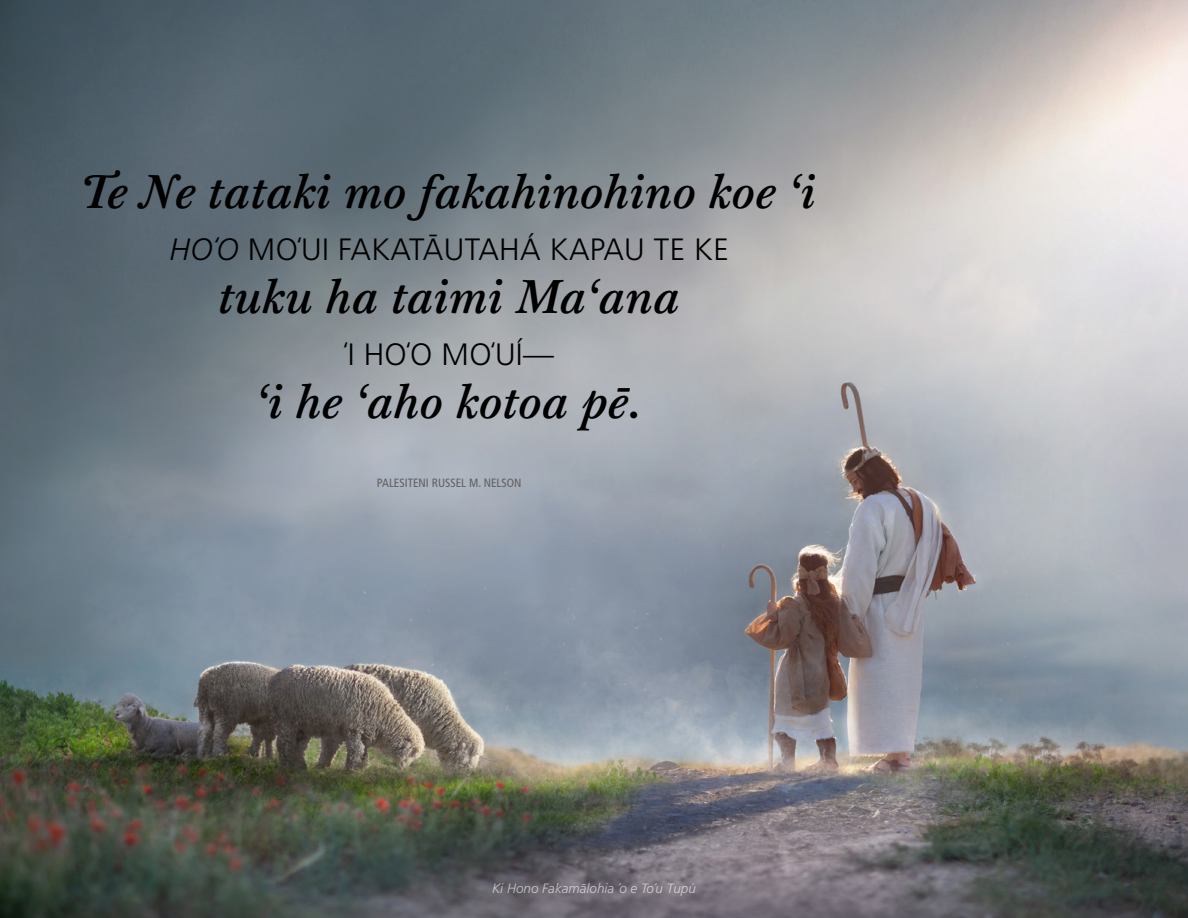
<style>
.page{position:relative;width:1188px;height:918px;background:#fff}
.page>*{position:absolute;margin:0;border:0;box-sizing:border-box;transform-origin:0 0}
.artcl24_p1_figure_im{font:italic 500 46.5px "Mc Kaylds Lat";letter-spacing:.01em;color:#000}
.artcl24_p1_figure_im-2{font:300 30.9px "Frutigerlds Lat";letter-spacing:.01em;color:#000}
.t1{font:italic 300 13.5px "Frutigerlds Lat";color:#fff}
.artcl24_p1_figure_im-3{font:condensed 12px "Frutigerlds Lat";color:#5f6060}
.s1{font-style:italic}
</style>
<div class="page">
<img style="left:0;top:0;width:1188px;height:918px">
<p class="artcl24_p1_figure_im" style="left:83px;top:154px;width:734px">Te Ne tataki mo fakahinohino koe ʻi</p>
<p class="artcl24_p1_figure_im-2" style="left:170px;top:227px;width:561px"><span class="s1">HOʻO</span> MOʻUI FAKATĀUTAHÁ KAPAU TE KE</p>
<p class="artcl24_p1_figure_im" style="left:219px;top:259px;width:463px">tuku ha taimi Maʻana</p>
<p class="artcl24_p1_figure_im-2" style="left:345px;top:332px;width:211px">ʻI HOʻO MOʻUÍ—</p>
<p class="artcl24_p1_figure_im" style="left:256px;top:364px;width:388px">ʻi he ʻaho kotoa pē.</p>
<p class="artcl24_p1_figure_im-3" style="left:377px;top:473px;width:146px">PALESITENI RUSSEL M. NELSON</p>
<p class="t1" style="left:492px;top:878px;width:205px">Ki Hono Fakamālohia ʻo e Toʻu Tupú</p>
</div>
